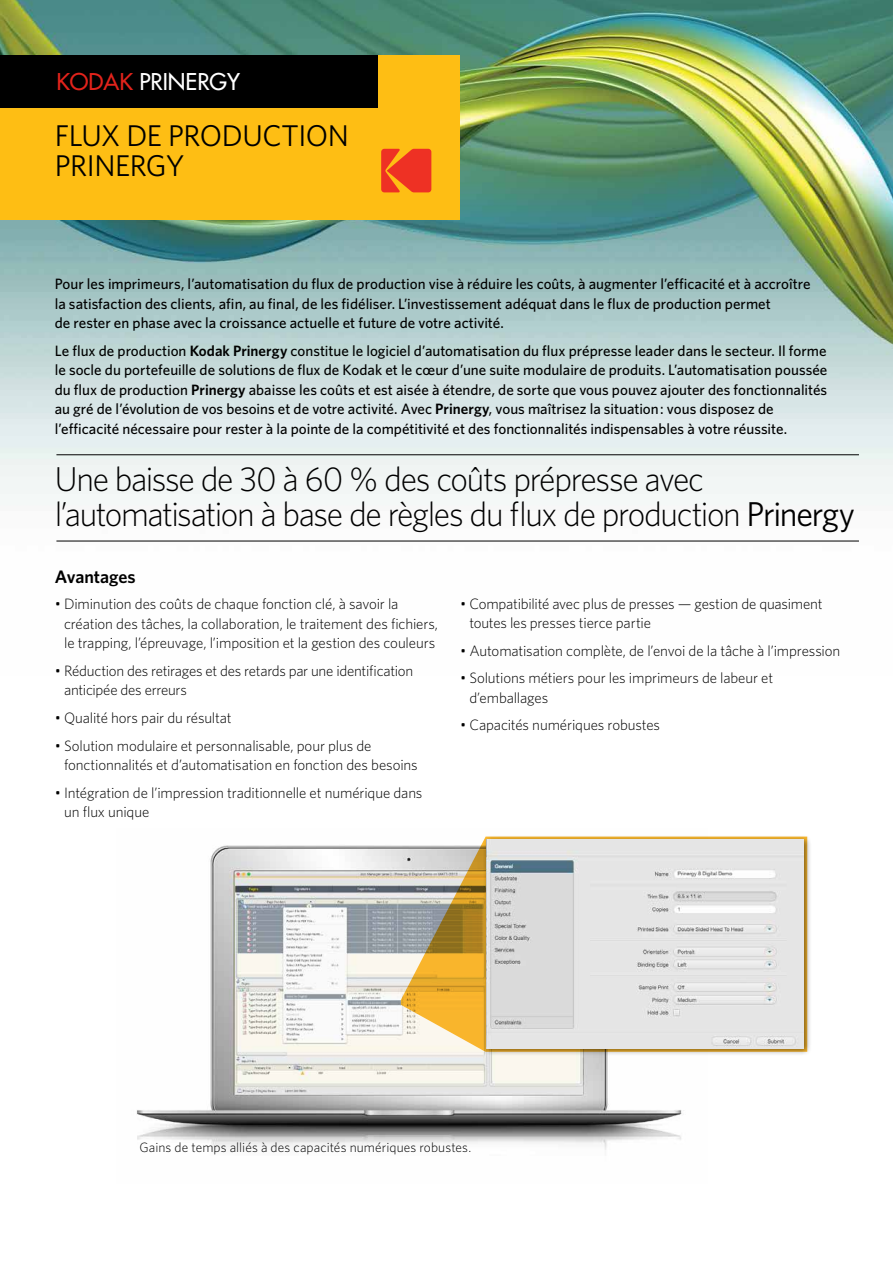
<style>
.page{position:relative;width:893px;height:1263px;background:#fff}
.page>*{position:absolute;margin:0;border:0;box-sizing:border-box;transform-origin:0 0}
.t1{font:300 34.5px/34.5px "Whitney K";letter-spacing:-.04em;color:#000}
.t2{font:30px/30px "Whitney K";letter-spacing:-.015em;color:#000}
.t3{font:500 22.5px "Futura Std";color:#fff}
.t4{font:600 18px "Whitney K";color:#000}
.t5{font:500 15px/19.5px "Whitney K";color:#000}
.t6{font:300 15px/19.5px "Whitney K";letter-spacing:-.01em;color:#000}
.t7{font:300 13.5px "Whitney K";letter-spacing:.005em;color:#000}
.s1{color:#e2231b}
.s2{font-weight:600}
.s3{font-weight:400}
</style>
<div class="page">
<img style="left:0;top:0;width:893px;height:541px">
<div style="left:0;top:55px;width:460px;height:165px;background:#febe14"></div>
<svg style="left:381px;top:149px;width:50px;height:43px;background:#f04421"></svg>
<div style="left:0;top:55px;width:378px;height:53px;background:#000"></div>
<hr style="left:56px;top:541px;width:803px;height:1px;background:#000">
<hr style="left:56px;top:454px;width:803px;height:1px;background:#000">
<img style="left:137px;top:845px;width:545px;height:305px">
<svg style="left:401px;top:842px;width:82px;height:210px;background:#d2b679"></svg>
<div style="left:483px;top:835px;width:328px;height:221px;background:#000;opacity:.5"></div>
<img style="left:487px;top:839px;width:317px;height:209px">
<h3 class="t3" style="left:56px;top:68px;width:185px"><span class="s1">KODAK</span> PRINERGY</h3>
<h2 class="t2" style="left:55px;top:120px;width:296px">FLUX DE PRODUCTION<br>PRINERGY</h2>
<p class="t5" style="left:55px;top:274px;width:757px">Pour les imprimeurs, l’automatisation du flux de production vise à réduire les coûts, à augmenter l’efficacité et à accroître la satisfaction des clients, afin, au final, de les fidéliser. L’investissement adéquat dans le flux de production permet<br>de rester en phase avec la croissance actuelle et future de votre activité.</p>
<p class="t5" style="left:55px;top:341px;width:774px">Le flux de production <span class="s2">Kodak Prinergy</span> constitue le logiciel d’automatisation du flux prépresse leader dans le secteur. Il forme le socle du portefeuille de solutions de flux de Kodak et le cœur d’une suite modulaire de produits. L’automatisation poussée du flux de production <span class="s2">Prinergy</span> abaisse les coûts et est aisée à étendre, de sorte que vous pouvez ajouter des fonctionnalités au gré de l’évolution de vos besoins et de votre activité. Avec <span class="s2">Prinergy</span>, vous maîtrisez la situation : vous disposez de l’efficacité nécessaire pour rester à la pointe de la compétitivité et des fonctionnalités indispensables à votre réussite.</p>
<h1 class="t1" style="left:55px;top:461px;width:802px">Une baisse de 30 à 60 % des coûts prépresse avec l’automatisation à base de règles du flux de production <span class="s3">Prinergy</span></h1>
<p class="t4" style="left:55px;top:565px;width:83px">Avantages</p>
<p class="t6" style="left:64px;top:594px;width:376px;text-indent:-9px">• Diminution des coûts de chaque fonction clé, à savoir la création des tâches, la collaboration, le traitement des fichiers, le trapping, l’épreuvage, l’imposition et la gestion des couleurs</p>
<p class="t6" style="left:64px;top:660px;width:351px;text-indent:-9px">• Réduction des retirages et des retards par une identification anticipée des erreurs</p>
<p class="t6" style="left:55px;top:708px;width:179px">• Qualité hors pair du résultat</p>
<p class="t6" style="left:64px;top:735px;width:355px;text-indent:-9px">• Solution modulaire et personnalisable, pour plus de fonctionnalités et d’automatisation en fonction des besoins</p>
<p class="t6" style="left:64px;top:782px;width:360px;text-indent:-9px">• Intégration de l’impression traditionnelle et numérique dans un flux unique</p>
<p class="t6" style="left:469px;top:593px;width:355px;text-indent:-9px">• Compatibilité avec plus de presses — gestion de quasiment toutes les presses tierce partie</p>
<p class="t6" style="left:460px;top:640px;width:382px">• Automatisation complète, de l’envoi de la tâche à l’impression</p>
<p class="t6" style="left:469px;top:668px;width:305px;text-indent:-9px">• Solutions métiers pour les imprimeurs de labeur et d’emballages</p>
<p class="t6" style="left:460px;top:715px;width:202px">• Capacités numériques robustes</p>
<p class="t7" style="left:140px;top:1138px;width:333px">Gains de temps alliés à des capacités numériques robustes.</p>
</div>
